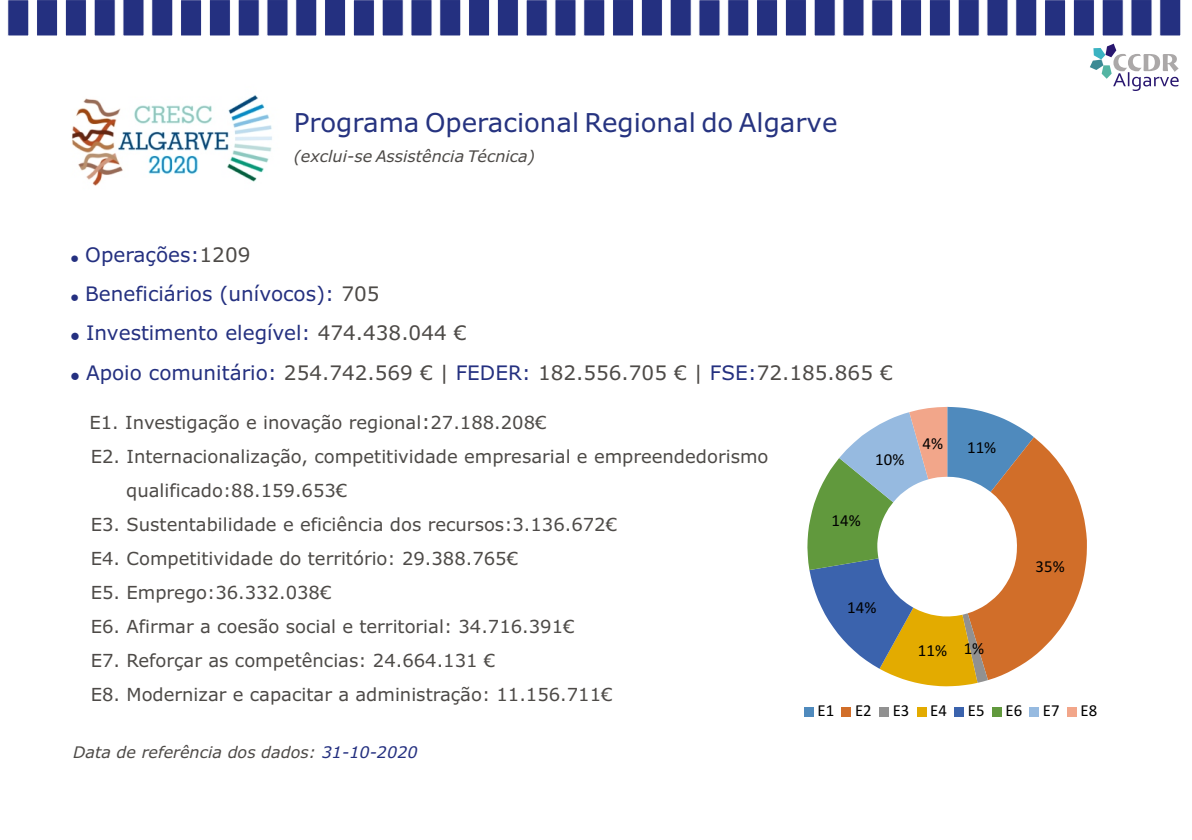
<style>
.page{position:relative;width:1192px;height:840px;background:#fff}
.page>*{position:absolute;margin:0;border:0;box-sizing:border-box;transform-origin:0 0}
.t1{font:26px "Verdana";color:#263380}
.t2{font:20px/39.4px "Verdana";color:#243080}
.t3{font:18px "Verdana";color:#4d4a47}
.t4{font:16.8px "Calibri";color:#000}
.t5{font:italic 16px "Verdana";color:#4d4a47}
.s1{color:#4d4a47}
.s2{font-size:20px}
.s3{color:#243080}
</style>
<div class="page">
<div style="left:151px;top:0;width:22px;height:36px;background:#243080;border:1px solid #fff"></div>
<div style="left:122px;top:0;width:23px;height:36px;background:#243080;border:1px solid #fff"></div>
<div style="left:94px;top:0;width:22px;height:36px;background:#243080;border:1px solid #fff"></div>
<div style="left:65px;top:0;width:22px;height:36px;background:#243080;border:1px solid #fff"></div>
<div style="left:36px;top:0;width:22px;height:36px;background:#243080;border:1px solid #fff"></div>
<div style="left:7px;top:0;width:22px;height:36px;background:#243080;border:1px solid #fff"></div>
<div style="left:324px;top:0;width:22px;height:36px;background:#243080;border:1px solid #fff"></div>
<div style="left:295px;top:0;width:22px;height:36px;background:#243080;border:1px solid #fff"></div>
<div style="left:266px;top:0;width:23px;height:36px;background:#243080;border:1px solid #fff"></div>
<div style="left:238px;top:0;width:22px;height:36px;background:#243080;border:1px solid #fff"></div>
<div style="left:209px;top:0;width:22px;height:36px;background:#243080;border:1px solid #fff"></div>
<div style="left:180px;top:0;width:22px;height:36px;background:#243080;border:1px solid #fff"></div>
<div style="left:497px;top:0;width:22px;height:36px;background:#243080;border:1px solid #fff"></div>
<div style="left:468px;top:0;width:22px;height:36px;background:#243080;border:1px solid #fff"></div>
<div style="left:439px;top:0;width:22px;height:36px;background:#243080;border:1px solid #fff"></div>
<div style="left:410px;top:0;width:23px;height:36px;background:#243080;border:1px solid #fff"></div>
<div style="left:382px;top:0;width:22px;height:36px;background:#243080;border:1px solid #fff"></div>
<div style="left:353px;top:0;width:22px;height:36px;background:#243080;border:1px solid #fff"></div>
<div style="left:670px;top:0;width:22px;height:36px;background:#243080;border:1px solid #fff"></div>
<div style="left:641px;top:0;width:22px;height:36px;background:#243080;border:1px solid #fff"></div>
<div style="left:612px;top:0;width:22px;height:36px;background:#243080;border:1px solid #fff"></div>
<div style="left:583px;top:0;width:22px;height:36px;background:#243080;border:1px solid #fff"></div>
<div style="left:554px;top:0;width:23px;height:36px;background:#243080;border:1px solid #fff"></div>
<div style="left:526px;top:0;width:22px;height:36px;background:#243080;border:1px solid #fff"></div>
<div style="left:842px;top:0;width:23px;height:36px;background:#243080;border:1px solid #fff"></div>
<div style="left:814px;top:0;width:22px;height:36px;background:#243080;border:1px solid #fff"></div>
<div style="left:785px;top:0;width:22px;height:36px;background:#243080;border:1px solid #fff"></div>
<div style="left:756px;top:0;width:22px;height:36px;background:#243080;border:1px solid #fff"></div>
<div style="left:727px;top:0;width:22px;height:36px;background:#243080;border:1px solid #fff"></div>
<div style="left:698px;top:0;width:23px;height:36px;background:#243080;border:1px solid #fff"></div>
<div style="left:1015px;top:0;width:22px;height:36px;background:#243080;border:1px solid #fff"></div>
<div style="left:986px;top:0;width:23px;height:36px;background:#243080;border:1px solid #fff"></div>
<div style="left:958px;top:0;width:22px;height:36px;background:#243080;border:1px solid #fff"></div>
<div style="left:929px;top:0;width:22px;height:36px;background:#243080;border:1px solid #fff"></div>
<div style="left:900px;top:0;width:22px;height:36px;background:#243080;border:1px solid #fff"></div>
<div style="left:871px;top:0;width:22px;height:36px;background:#243080;border:1px solid #fff"></div>
<div style="left:1159px;top:0;width:22px;height:36px;background:#243080;border:1px solid #fff"></div>
<div style="left:1130px;top:0;width:23px;height:36px;background:#243080;border:1px solid #fff"></div>
<div style="left:1102px;top:0;width:22px;height:36px;background:#243080;border:1px solid #fff"></div>
<div style="left:1073px;top:0;width:22px;height:36px;background:#243080;border:1px solid #fff"></div>
<div style="left:1044px;top:0;width:22px;height:36px;background:#243080;border:1px solid #fff"></div>
<svg style="left:1090px;top:44px;width:89px;height:47px"></svg>
<img style="left:72px;top:95px;width:200px;height:91px">
<svg style="left:807px;top:407px;width:280px;height:279px"></svg>
<div style="left:804px;top:707px;width:9px;height:9px;background:#4f8abd"></div>
<div style="left:842px;top:707px;width:9px;height:9px;background:#d16e29"></div>
<div style="left:880px;top:707px;width:9px;height:9px;background:#919191"></div>
<div style="left:917px;top:707px;width:9px;height:9px;background:#e3ab00"></div>
<div style="left:955px;top:707px;width:9px;height:9px;background:#3b63ad"></div>
<div style="left:992px;top:707px;width:9px;height:9px;background:#61993d"></div>
<div style="left:1030px;top:707px;width:9px;height:9px;background:#96bae0"></div>
<div style="left:1067px;top:707px;width:10px;height:9px;background:#f2a68a"></div>
<h1 class="t1" style="left:294px;top:112px;width:545px">Programa Operacional Regional do Algarve</h1>
<p class="t5" style="left:294px;top:150px;width:243px">(exclui-se Assistência Técnica)</p>
<p class="t2" style="left:85px;top:236px;width:809px">Operações:<span class="s1">1209<br></span>Beneficiários (unívocos): <span class="s1">705<br></span>Investimento elegível: <span class="s1">474.438.044 €<br></span>Apoio comunitário: <span class="s1">254.742.569 € |</span> FEDER: <span class="s1">182.556.705 € |</span> FSE:<span class="s1">72.185.865 €</span></p>
<p class="t3" style="left:89px;top:415px;width:459px">E1. Investigação e inovação regional<span class="s2">:</span>27.188.208€</p>
<p class="t3" style="left:91px;top:450px;width:679px">E2. Internacionalização, competitividade empresarial e empreendedorismo</p>
<p class="t3" style="left:126px;top:484px;width:223px">qualificado:88.159.653€</p>
<p class="t3" style="left:91px;top:517px;width:528px">E3. Sustentabilidade e eficiência dos recursos:3.136.672€</p>
<p class="t3" style="left:91px;top:551px;width:429px">E4. Competitividade do território: 29.388.765€</p>
<p class="t3" style="left:91px;top:585px;width:242px">E5. Emprego:36.332.038€</p>
<p class="t3" style="left:91px;top:619px;width:485px">E6. Afirmar a coesão social e territorial: 34.716.391€</p>
<p class="t3" style="left:91px;top:653px;width:406px">E7. Reforçar as competências: 24.664.131 €</p>
<p class="t3" style="left:91px;top:687px;width:523px">E8. Modernizar e capacitar a administração: 11.156.711€</p>
<p class="t5" style="left:73px;top:746px;width:346px">Data de referência dos dados: <span class="s3">31-10-2020</span></p>
<p class="t4" style="left:875px;top:452px;width:31px">10%</p>
<p class="t4" style="left:923px;top:436px;width:22px">4%</p>
<p class="t4" style="left:832px;top:513px;width:31px">14%</p>
<p class="t4" style="left:967px;top:441px;width:31px">11%</p>
<p class="t4" style="left:847px;top:600px;width:31px">14%</p>
<p class="t4" style="left:918px;top:643px;width:68px">11% 1%</p>
<p class="t4" style="left:1036px;top:559px;width:31px">35%</p>
<p class="t4" style="left:818px;top:704px;width:281px">E1 E2 E3 E4 E5 E6 E7 E8</p>
</div>
